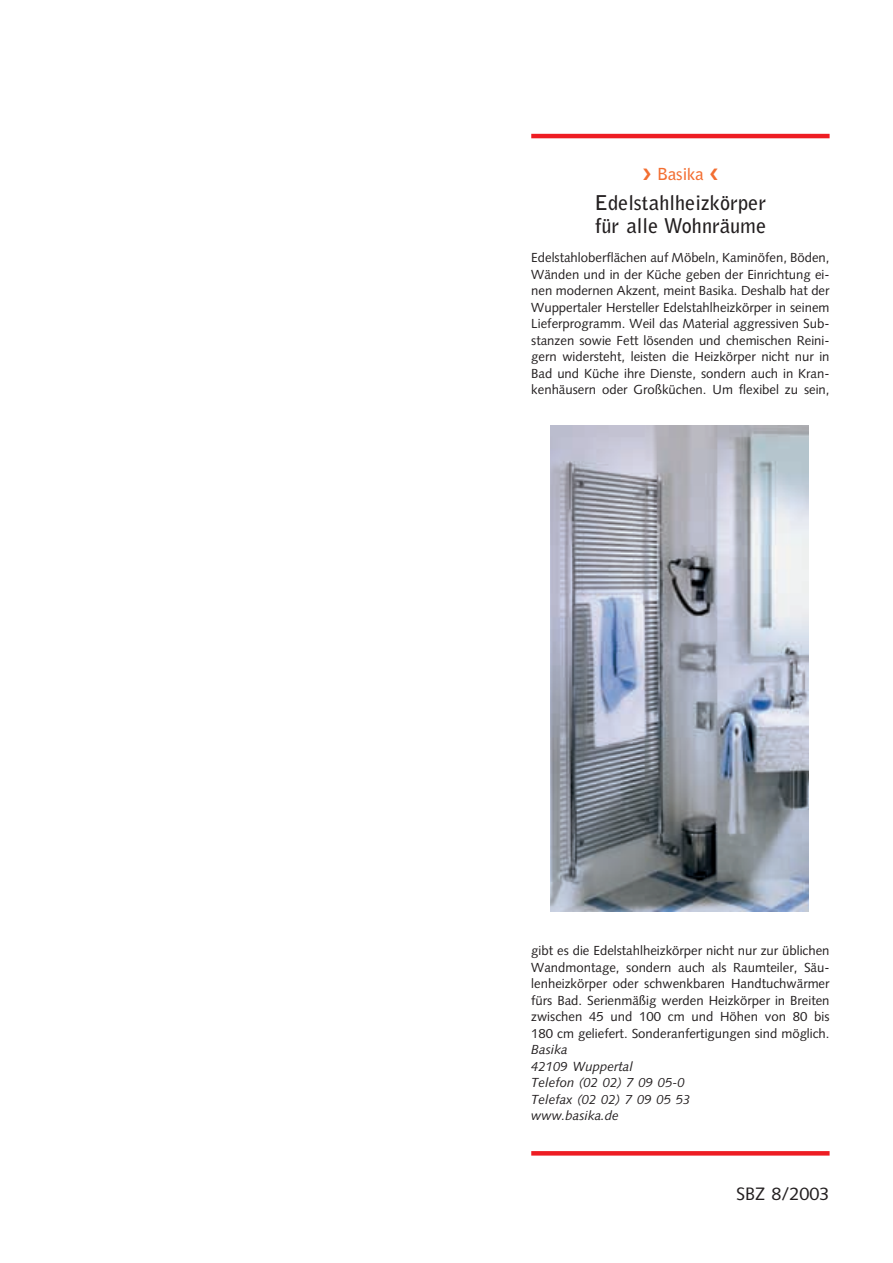
<style>
.page{position:relative;width:893px;height:1263px;background:#fff}
.page>*{position:absolute;margin:0;border:0;box-sizing:border-box;transform-origin:0 0}
.t1{font:700 20.25px/23.2px "Bell Gothic";color:#231f20}
.t2{font:18px "Syntax";color:#231f20}
.t3{font:700 16.5px "Bell Gothic";color:#f36e31}
.t4{font:13.2px/16.5px "Syntax";color:#231f20;text-align:justify}
.t5{font:italic 13.2px/16.5px "Syntax";color:#231f20}
</style>
<div class="page">
<img style="left:550px;top:425px;width:258px;height:486px">
<hr style="left:531px;top:134px;width:298px;height:4px;background:#ee1d23">
<div style="left:531px;top:1151px;width:298px;height:5px;background:#ee1d23"></div>
<p class="t3" style="left:657px;top:168px;width:48px">Basika</p>
<h1 class="t1" style="left:594px;top:192px;width:173px">Edelstahlheizkörper für alle Wohnräume</h1>
<p class="t4" style="left:531px;top:250px;width:300px">Edelstahloberflächen auf Möbeln, Kaminöfen, Böden, Wänden und in der Küche geben der Einrichtung ei&shy;nen modernen Akzent, meint Basika. Deshalb hat der Wuppertaler Hersteller Edelstahlheizkörper in seinem Lieferprogramm. Weil das Material aggressiven Sub&shy;stanzen sowie Fett lösenden und chemischen Reini&shy;gern widersteht, leisten die Heizkörper nicht nur in Bad und Küche ihre Dienste, sondern auch in Kran&shy;kenhäusern oder Großküchen. Um flexibel zu sein,</p>
<p class="t4" style="left:531px;top:943px;width:300px">gibt es die Edelstahlheizkörper nicht nur zur üblichen Wandmontage, sondern auch als Raumteiler, Säu&shy;lenheizkörper oder schwenkbaren Handtuchwärmer fürs Bad. Serienmäßig werden Heizkörper in Breiten zwischen 45 und 100 cm und Höhen von 80 bis 180 cm geliefert. Sonderanfertigungen sind möglich.</p>
<p class="t5" style="left:531px;top:1042px;width:161px">Basika<br>42109 Wuppertal<br>Telefon (02 02) 7 09 05-0<br>Telefax (02 02) 7 09 05 53 www.basika.de</p>
<h2 class="t2" style="left:736px;top:1186px;width:95px">SBZ 8/2003</h2>
</div>
